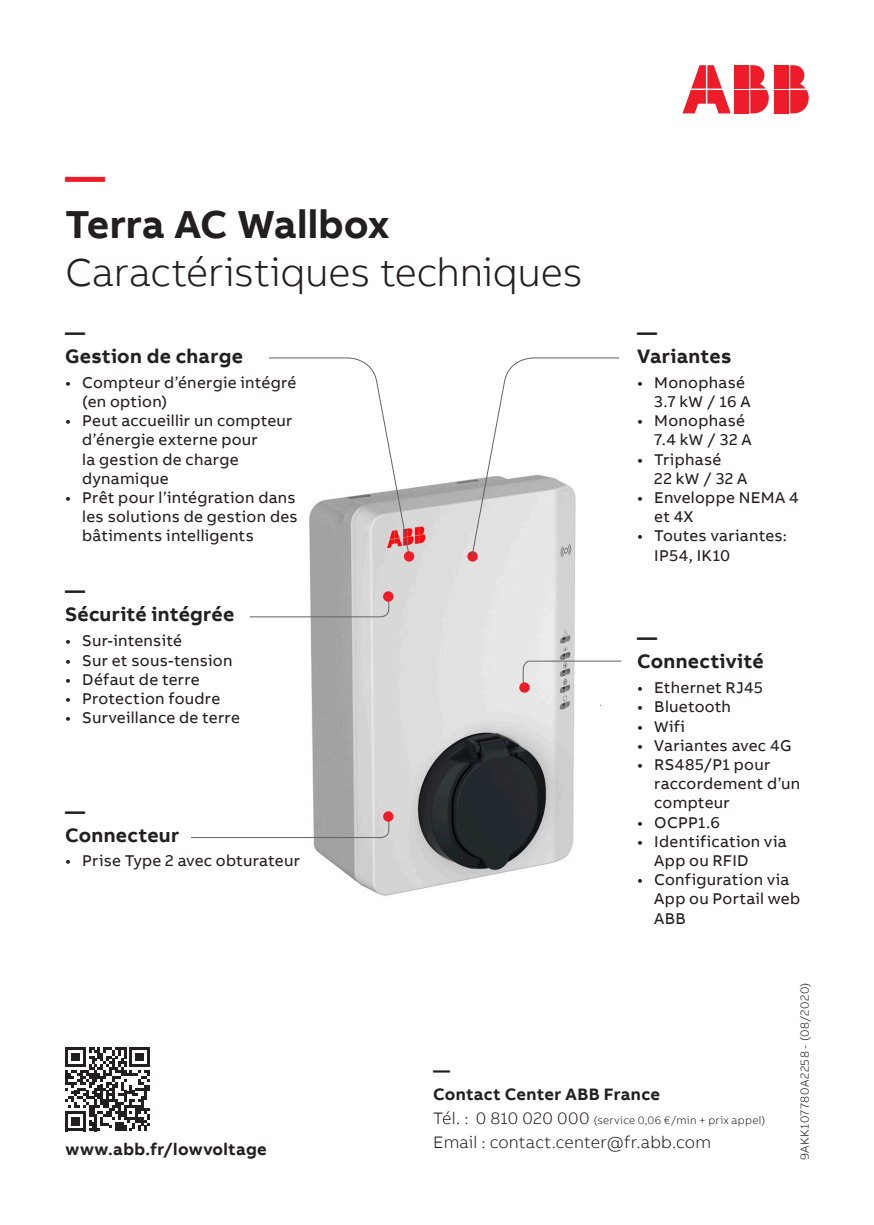
<style>
.page{position:relative;width:874px;height:1225px;background:#fff}
.page>*{position:absolute;margin:0;border:0;box-sizing:border-box;transform-origin:0 0}
.Headline_24_28_8pt{font:300 40px/48px "AB Bvoice";letter-spacing:-.005em;color:#231f20}
.Headline_24_28_8pt-2{font:700 40px "AB Bvoice";color:#ee1c28}
.Header_-_10pt{font:700 20px "AB Bvoice";letter-spacing:.015em;color:#231f20}
.Contact_8_5pt_12pt{font:700 17px "AB Bvoice";letter-spacing:.02em;color:#231f20}
.Contact_8_5pt_12pt-2{font:300 17px "AB Bvoice";letter-spacing:.01em;color:#231f20}
.t1{font:16px/19.2px "AB Bvoice";letter-spacing:.015em;color:#231f20}
.Additional_Informati{font:300 12px "AB Bvoice";letter-spacing:.04em;color:#231f20}
.Contact_8_5pt_12pt-3{font:300 11px "AB Bvoice";letter-spacing:.025em;color:#231f20}
.s1{font-weight:700}
.s2{font-size:17px}
</style>
<div class="page">
<img style="left:309px;top:479px;width:267px;height:417px">
<svg style="left:269px;top:357px;width:141px;height:200px"></svg>
<div style="left:403px;top:551px;width:11px;height:10px;background:#ee1c28;border-radius:50%"></div>
<div style="left:467px;top:551px;width:10px;height:10px;background:#ee1c28;border-radius:50%"></div>
<svg style="left:191px;top:816px;width:198px;height:22px"></svg>
<div style="left:383px;top:811px;width:10px;height:10px;background:#ee1c28;border-radius:50%"></div>
<svg style="left:522px;top:660px;width:100px;height:46px"></svg>
<div style="left:519px;top:682px;width:10px;height:11px;background:#ee1c28;border-radius:50%"></div>
<svg style="left:470px;top:357px;width:150px;height:200px"></svg>
<svg style="left:249px;top:595px;width:140px;height:23px"></svg>
<div style="left:383px;top:591px;width:10px;height:11px;background:#ee1c28;border-radius:50%"></div>
<svg style="left:65px;top:1047px;width:85px;height:84px"></svg>
<div style="left:774px;top:65px;width:14px;height:24px;background:#ee1c28"></div>
<div style="left:774px;top:90px;width:14px;height:23px;background:#ee1c28"></div>
<svg style="left:790px;top:65px;width:18px;height:48px"></svg>
<svg style="left:682px;top:65px;width:48px;height:48px"></svg>
<div style="left:734px;top:65px;width:14px;height:24px;background:#ee1c28"></div>
<div style="left:734px;top:90px;width:14px;height:23px;background:#ee1c28"></div>
<svg style="left:750px;top:65px;width:18px;height:48px"></svg>
<p class="Headline_24_28_8pt-2" style="left:65px;top:151px;width:41px">—</p>
<p class="Headline_24_28_8pt" style="left:65px;top:200px;width:518px"><span class="s1">Terra AC Wallbox<br></span>Caractéristiques techniques</p>
<p class="Header_-_10pt" style="left:65px;top:319px;width:21px">—</p>
<p class="Header_-_10pt" style="left:65px;top:343px;width:179px">Gestion de charge</p>
<p class="t1" style="left:82px;top:373px;width:215px;text-indent:-17px">• Compteur d’énergie intégré (en option)</p>
<p class="t1" style="left:82px;top:411px;width:212px;text-indent:-17px">• Peut accueillir un compteur d’énergie externe pour<br>la gestion de charge dynamique</p>
<p class="t1" style="left:82px;top:488px;width:217px;text-indent:-17px">• Prêt pour l’intégration dans les solutions de gestion des bâtiments intelligents</p>
<p class="Header_-_10pt" style="left:65px;top:578px;width:21px">—</p>
<p class="Header_-_10pt" style="left:65px;top:602px;width:170px">Sécurité intégrée</p>
<p class="t1" style="left:65px;top:631px;width:118px">• Sur-intensité</p>
<p class="t1" style="left:65px;top:650px;width:169px">• Sur et sous-tension</p>
<p class="t1" style="left:65px;top:670px;width:136px">• Défaut de terre</p>
<p class="t1" style="left:65px;top:689px;width:156px">• Protection foudre</p>
<p class="t1" style="left:65px;top:708px;width:176px">• Surveillance de terre</p>
<p class="Header_-_10pt" style="left:65px;top:798px;width:21px">—</p>
<p class="Header_-_10pt" style="left:65px;top:822px;width:115px">Connecteur</p>
<p class="t1" style="left:65px;top:851px;width:236px">• Prise Type 2 avec obturateur</p>
<p class="Header_-_10pt" style="left:637px;top:319px;width:21px">—</p>
<p class="Header_-_10pt" style="left:637px;top:343px;width:96px">Variantes</p>
<p class="t1" style="left:654px;top:373px;width:98px;text-indent:-17px">• Monophasé<br>3.7 kW / 16 A</p>
<p class="t1" style="left:654px;top:411px;width:99px;text-indent:-17px">• Monophasé<br>7.4 kW / 32 A</p>
<p class="t1" style="left:654px;top:450px;width:95px;text-indent:-17px">• Triphasé<br>22 kW / 32 A</p>
<p class="t1" style="left:654px;top:488px;width:146px;text-indent:-17px">• Enveloppe NEMA 4 et 4X</p>
<p class="t1" style="left:654px;top:526px;width:134px;text-indent:-17px">• Toutes variantes:<br>IP54, IK10</p>
<p class="Header_-_10pt" style="left:637px;top:625px;width:21px">—</p>
<p class="Header_-_10pt" style="left:637px;top:649px;width:128px">Connectivité</p>
<p class="t1" style="left:637px;top:678px;width:127px">• Ethernet RJ45</p>
<p class="t1" style="left:637px;top:697px;width:95px">• Bluetooth</p>
<p class="t1" style="left:637px;top:716px;width:49px">• Wifi</p>
<p class="t1" style="left:637px;top:736px;width:156px">• Variantes avec 4G</p>
<p class="t1" style="left:654px;top:755px;width:147px;text-indent:-17px">• RS485/P1 pour raccordement d’un compteur</p>
<p class="t1" style="left:637px;top:812px;width:84px">• OCPP1.6</p>
<p class="t1" style="left:654px;top:832px;width:134px;text-indent:-17px">• Identification via<br>App ou RFID</p>
<p class="t1" style="left:654px;top:870px;width:147px;text-indent:-17px">• Configuration via<br>App ou Portail web<br>ABB</p>
<p class="Contact_8_5pt_12pt" style="left:433px;top:1059px;width:18px">—</p>
<p class="Contact_8_5pt_12pt" style="left:433px;top:1083px;width:228px">Contact Center ABB France</p>
<p class="Contact_8_5pt_12pt-3" style="left:433px;top:1114px;width:333px"><span class="s2">Tél. : 0 810 020 000</span> (service 0,06 €/min + prix appel)</p>
<p class="Contact_8_5pt_12pt" style="left:65px;top:1138px;width:203px">www.abb.fr/lowvoltage</p>
<p class="Contact_8_5pt_12pt-2" style="left:433px;top:1132px;width:279px">Email : contact.center@fr.abb.com</p>
<p class="Additional_Informati" style="left:797px;top:1160px;width:179px;rotate:-90deg">9AKK107780A2258 - (08/2020)</p>
</div>
